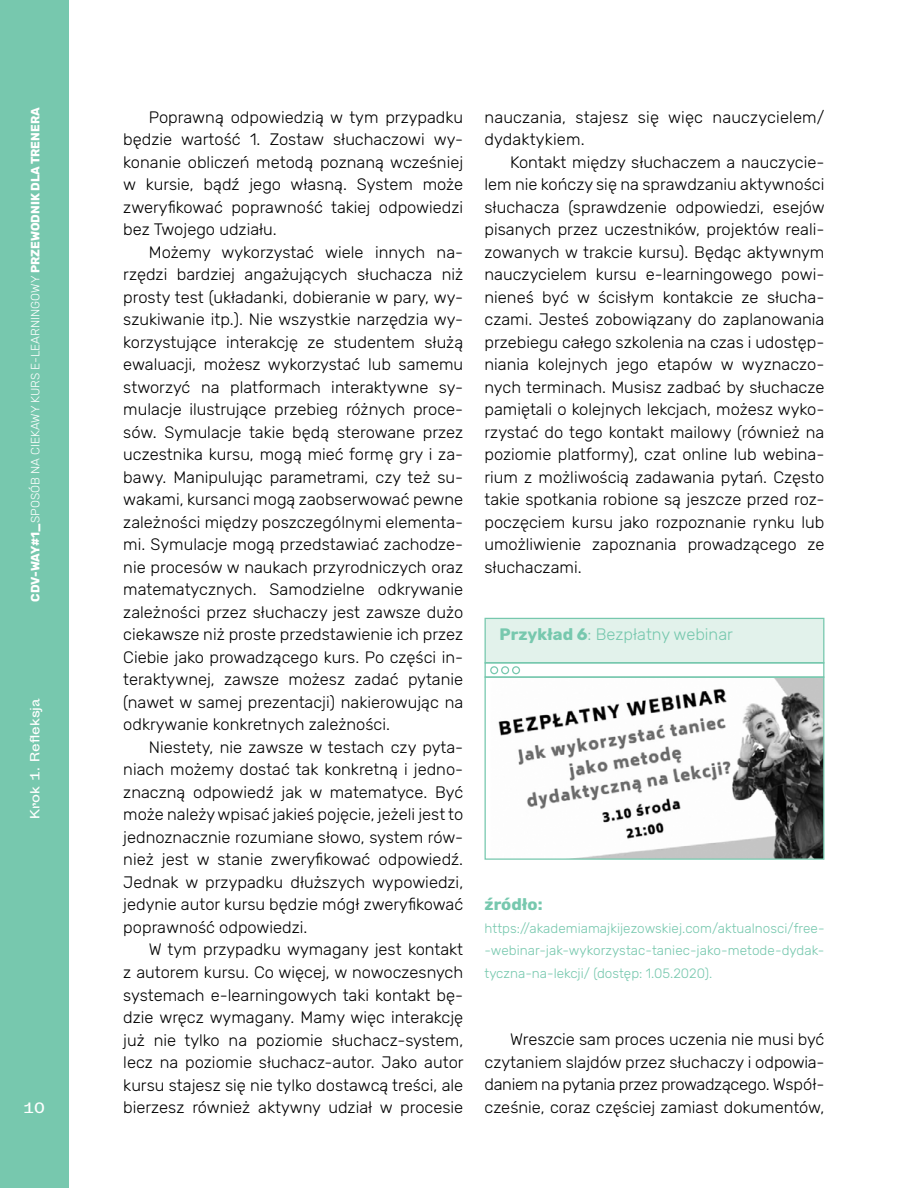
<style>
.page{position:relative;width:918px;height:1188px;background:#fff}
.page>*{position:absolute;margin:0;border:0;box-sizing:border-box;transform-origin:0 0}
.t1{font:300 16.5px/22.5px "Rubik";color:#000;text-align:justify}
.t2{font:300 16.5px "Rubik";color:#77c8ae}
.t3{font:700 16.5px "Rubik";color:#77c8ae}
.t4{font:300 13.5px/22.5px "Rubik";color:#77c8ae;text-align:justify}
.t5{font:13.5px "Sporting Grotesque";color:#fff}
.t6{font:300 12px "Rubik";color:#fff}
.t7{font:12px "Sporting Grotesque";color:#fff}
.s1{font-weight:700}
</style>
<div class="page">
<div style="left:0;top:0;width:68px;height:1188px;background:#77c8ae"></div>
<img style="left:498px;top:678px;width:324px;height:180px">
<div style="left:485px;top:618px;width:339px;height:45px;background:#e2f2eb"></div>
<hr style="left:485px;top:618px;width:339px;height:1px;background:#77c8ae">
<hr style="left:485px;top:619px;width:1px;height:43px;background:#77c8ae">
<hr style="left:823px;top:619px;width:1px;height:43px;background:#77c8ae">
<div style="left:485px;top:662px;width:339px;height:16px;border:1px solid #77c8ae"></div>
<div style="left:490px;top:666px;width:8px;height:8px;border:1px solid #77c8ae;border-radius:50%"></div>
<div style="left:501px;top:666px;width:8px;height:8px;border:1px solid #77c8ae;border-radius:50%"></div>
<div style="left:512px;top:666px;width:8px;height:8px;border:1px solid #77c8ae;border-radius:50%"></div>
<div style="left:485px;top:676px;width:339px;height:184px;border:1px solid #77c8ae"></div>
<p class="t6" style="left:29px;top:602px;width:496px;rotate:-90deg"><span class="s1">CDV-WAY#1_</span>SPOSÓB NA CIEKAWY KURS E-LEARNINGOWY <span class="s1">PRZEWODNIK DLA TRENERA</span></p>
<p class="t7" style="left:28px;top:819px;width:122px;rotate:-90deg">Krok 1. Refleksja</p>
<p class="t5" style="left:23px;top:1100px;width:23px">10</p>
<p class="t1" style="left:123px;top:106px;width:341px;text-indent:26px">Poprawną odpowiedzią w tym przypadku będzie wartość 1. Zostaw słuchaczowi wy&shy;konanie obliczeń metodą poznaną wcześniej w kursie, bądź jego własną. System może zweryfikować poprawność takiej odpowiedzi bez Twojego udziału.</p>
<p class="t1" style="left:123px;top:241px;width:341px;text-indent:26px">Możemy wykorzystać wiele innych na&shy;rzędzi bardziej angażujących słuchacza niż prosty test (układanki, dobieranie w pary, wy&shy;szukiwanie itp.). Nie wszystkie narzędzia wy&shy;korzystujące interakcję ze studentem służą ewaluacji, możesz wykorzystać lub samemu stworzyć na platformach interaktywne sy&shy;mulacje ilustrujące przebieg różnych proce&shy;sów. Symulacje takie będą sterowane przez uczestnika kursu, mogą mieć formę gry i za&shy;bawy. Manipulując parametrami, czy też su&shy;wakami, kursanci mogą zaobserwować pewne zależności między poszczególnymi elementa&shy;mi. Symulacje mogą przedstawiać zachodze&shy;nie procesów w naukach przyrodniczych oraz matematycznych. Samodzielne odkrywanie zależności przez słuchaczy jest zawsze dużo ciekawsze niż proste przedstawienie ich przez Ciebie jako prowadzącego kurs. Po części in&shy;teraktywnej, zawsze możesz zadać pytanie (nawet w samej prezentacji) nakierowując na odkrywanie konkretnych zależności.</p>
<p class="t1" style="left:123px;top:736px;width:341px;text-indent:26px">Niestety, nie zawsze w testach czy pyta&shy;niach możemy dostać tak konkretną i jedno&shy;znaczną odpowiedź jak w matematyce. Być może należy wpisać jakieś pojęcie, jeżeli jest to jednoznacznie rozumiane słowo, system rów&shy;nież jest w stanie zweryfikować odpowiedź.<br>Jednak w przypadku dłuższych wypowiedzi, jedynie autor kursu będzie mógł zweryfikować poprawność odpowiedzi.</p>
<p class="t1" style="left:123px;top:939px;width:342px;text-indent:26px">W tym przypadku wymagany jest kontakt z autorem kursu. Co więcej, w nowoczesnych systemach e-learningowych taki kontakt bę&shy;dzie wręcz wymagany. Mamy więc interakcję już nie tylko na poziomie słuchacz-system, lecz na poziomie słuchacz-autor. Jako autor kursu stajesz się nie tylko dostawcą treści, ale bierzesz również aktywny udział w procesie</p>
<p class="t1" style="left:485px;top:106px;width:341px">nauczania, stajesz się więc nauczycielem/ dydaktykiem.</p>
<p class="t1" style="left:485px;top:151px;width:342px;text-indent:26px">Kontakt między słuchaczem a nauczycie&shy;lem nie kończy się na sprawdzaniu aktywności słuchacza (sprawdzenie odpowiedzi, esejów pisanych przez uczestników, projektów reali&shy;zowanych w trakcie kursu). Będąc aktywnym nauczycielem kursu e-learningowego powi&shy;nieneś być w ścisłym kontakcie ze słucha&shy;czami. Jesteś zobowiązany do zaplanowania przebiegu całego szkolenia na czas i udostęp&shy;niania kolejnych jego etapów w wyznaczo&shy;nych terminach. Musisz zadbać by słuchacze pamiętali o kolejnych lekcjach, możesz wyko&shy;rzystać do tego kontakt mailowy (również na poziomie platformy), czat online lub webina&shy;rium z możliwością zadawania pytań. Często takie spotkania robione są jeszcze przed roz&shy;poczęciem kursu jako rozpoznanie rynku lub umożliwienie zapoznania prowadzącego ze słuchaczami.</p>
<p class="t2" style="left:500px;top:625px;width:235px"><span class="s1">Przykład 6</span>: Bezpłatny webinar</p>
<p class="t3" style="left:485px;top:895px;width:60px">źródło:</p>
<p class="t4" style="left:485px;top:917px;width:342px">https://akademiamajkijezowskiej.com/aktualnosci/free--webinar-jak-wykorzystac-taniec-jako-metode-dydak&shy;tyczna-na-lekcji/ (dostęp: 1.05.2020).</p>
<p class="t1" style="left:485px;top:1029px;width:341px;text-indent:26px">Wreszcie sam proces uczenia nie musi być czytaniem slajdów przez słuchaczy i odpowia&shy;daniem na pytania przez prowadzącego. Współ&shy;cześnie, coraz częściej zamiast dokumentów,</p>
</div>
